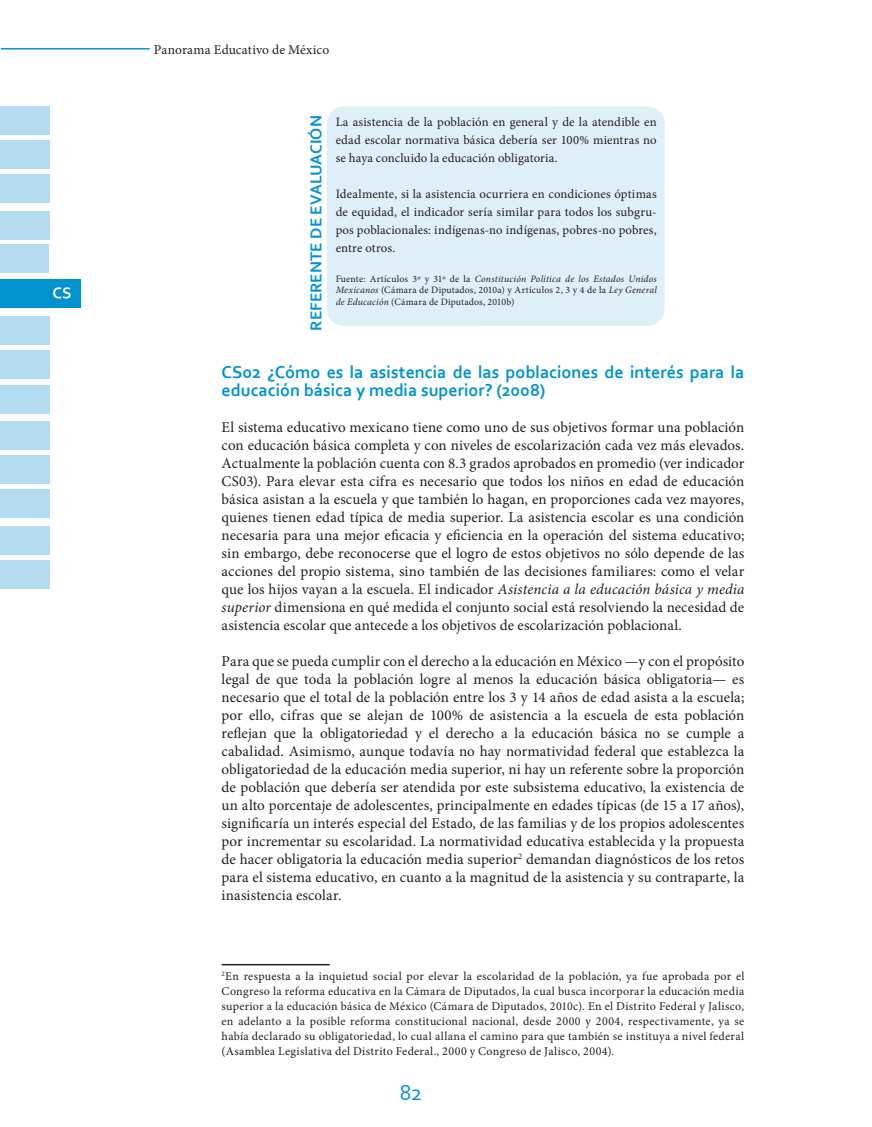
<style>
.page{position:relative;width:872px;height:1127px;background:#fff}
.page>*{position:absolute;margin:0;border:0;box-sizing:border-box;transform-origin:0 0}
.t1{font:22.5px "Corbel";color:#0093d0}
.subtitulos{font:700 18px/18px "Corbel";color:#0093d0}
.corbel__barras{font:700 16.5px "Corbel";letter-spacing:-.015em;color:#0093d0}
.Texto__General{font:15px/18px "Minion Pro";letter-spacing:.005em;color:#231f20;text-align:justify}
.t2{font:13.5px "Minion Pro";letter-spacing:.005em;color:#231f20}
.texto_fichas{font:12.75px/18px "Minion Pro";letter-spacing:.005em;color:#231f20;text-align:justify}
.Pie_de_página{font:12px/15px "Minion Pro";letter-spacing:.025em;color:#231f20;text-align:justify}
.Fuente{font:9.75px/11.7px "Minion Pro";letter-spacing:.02em;color:#231f20;text-align:justify}
.s1{font-style:italic}
</style>
<div class="page">
<hr style="left:1px;top:48px;width:149px;height:2px;background:#0093d0">
<div style="left:0;top:279px;width:81px;height:28px;background:#0093d0"></div>
<svg style="left:53px;top:287px;width:18px;height:11px"></svg>
<div style="left:0;top:421px;width:49px;height:28px;background:#b5dbf1"></div>
<div style="left:0;top:244px;width:49px;height:29px;background:#b5dbf1"></div>
<div style="left:0;top:490px;width:49px;height:28px;background:#b5dbf1"></div>
<div style="left:0;top:106px;width:49px;height:28px;background:#b5dbf1"></div>
<div style="left:0;top:211px;width:49px;height:29px;background:#b5dbf1"></div>
<div style="left:0;top:455px;width:49px;height:29px;background:#b5dbf1"></div>
<div style="left:0;top:175px;width:49px;height:28px;background:#b5dbf1"></div>
<div style="left:0;top:140px;width:49px;height:28px;background:#b5dbf1"></div>
<div style="left:0;top:385px;width:49px;height:29px;background:#b5dbf1"></div>
<div style="left:0;top:316px;width:50px;height:28px;background:#b5dbf1"></div>
<div style="left:0;top:526px;width:50px;height:29px;background:#b5dbf1"></div>
<div style="left:0;top:350px;width:50px;height:28px;background:#b5dbf1"></div>
<div style="left:0;top:560px;width:50px;height:29px;background:#b5dbf1"></div>
<div style="left:327px;top:106px;width:337px;height:220px;background:#dfeff8;border-radius:18px"></div>
<hr style="left:222px;top:964px;width:108px;height:1px;background:#231f20">
<p class="t2" style="left:154px;top:41px;width:177px">Panorama Educativo de México</p>
<p class="corbel__barras" style="left:306px;top:331px;width:214px;rotate:-90deg">referente de evaluación</p>
<p class="texto_fichas" style="left:336px;top:113px;width:322px">La asistencia de la población en general y de la atendible en edad escolar normativa básica debería ser 100% mientras no se haya concluido la educación obligatoria.</p>
<p class="texto_fichas" style="left:336px;top:185px;width:323px">Idealmente, si la asistencia ocurriera en condiciones óptimas de equidad, el indicador sería similar para todos los subgru&shy;pos poblacionales: indígenas-no indígenas, pobres-no pobres, entre otros.</p>
<p class="Fuente" style="left:336px;top:273px;width:323px">Fuente: Artículos 3º y 31º de la <span class="s1">Constitución Política de los Estados Unidos Mexicanos</span> (Cámara de Diputados, 2010a) y Artículos 2, 3 y 4 de la <span class="s1">Ley General de Educación</span> (Cámara de Diputados, 2010b)</p>
<p class="subtitulos" style="left:222px;top:363px;width:524px">CS02 ¿Cómo es la asistencia de las poblaciones de interés para la educación básica y media superior? (2008)</p>
<p class="Texto__General" style="left:222px;top:418px;width:524px">El sistema educativo mexicano tiene como uno de sus objetivos formar una población con educación básica completa y con niveles de escolarización cada vez más elevados.<br>Actualmente la población cuenta con 8.3 grados aprobados en promedio (ver indicador CS03). Para elevar esta cifra es necesario que todos los niños en edad de educación básica asistan a la escuela y que también lo hagan, en proporciones cada vez mayores, quienes tienen edad típica de media superior. La asistencia escolar es una condición necesaria para una mejor eficacia y eficiencia en la operación del sistema educativo; sin embargo, debe reconocerse que el logro de estos objetivos no sólo depende de las acciones del propio sistema, sino también de las decisiones familiares: como el velar que los hijos vayan a la escuela. El indicador <span class="s1">Asistencia a la educación básica y media superior</span> dimensiona en qué medida el conjunto social está resolviendo la necesidad de asistencia escolar que antecede a los objetivos de escolarización poblacional.</p>
<p class="Texto__General" style="left:222px;top:652px;width:524px">Para que se pueda cumplir con el derecho a la educación en México —y con el propósito legal de que toda la población logre al menos la educación básica obligatoria— es necesario que el total de la población entre los 3 y 14 años de edad asista a la escuela; por ello, cifras que se alejan de 100% de asistencia a la escuela de esta población reflejan que la obligatoriedad y el derecho a la educación básica no se cumple a cabalidad. Asimismo, aunque todavía no hay normatividad federal que establezca la obligatoriedad de la educación media superior, ni hay un referente sobre la proporción de población que debería ser atendida por este subsistema educativo, la existencia de un alto porcentaje de adolescentes, principalmente en edades típicas (de 15 a 17 años), significaría un interés especial del Estado, de las familias y de los propios adolescentes por incrementar su escolaridad. La normatividad educativa establecida y la propuesta de hacer obligatoria la educación media superior<sup>2</sup> demandan diagnósticos de los retos para el sistema educativo, en cuanto a la magnitud de la asistencia y su contraparte, la inasistencia escolar.</p>
<p class="Pie_de_página" style="left:222px;top:968px;width:524px"><sup>2</sup>En respuesta a la inquietud social por elevar la escolaridad de la población, ya fue aprobada por el Congreso la reforma educativa en la Cámara de Diputados, la cual busca incorporar la educación media superior a la educación básica de México (Cámara de Diputados, 2010c). En el Distrito Federal y Jalisco, en adelanto a la posible reforma constitucional nacional, desde 2000 y 2004, respectivamente, ya se había declarado su obligatoriedad, lo cual allana el camino para que también se instituya a nivel federal (Asamblea Legislativa del Distrito Federal., 2000 y Congreso de Jalisco, 2004).</p>
<h1 class="t1" style="left:400px;top:1079px;width:24px">82</h1>
</div>
